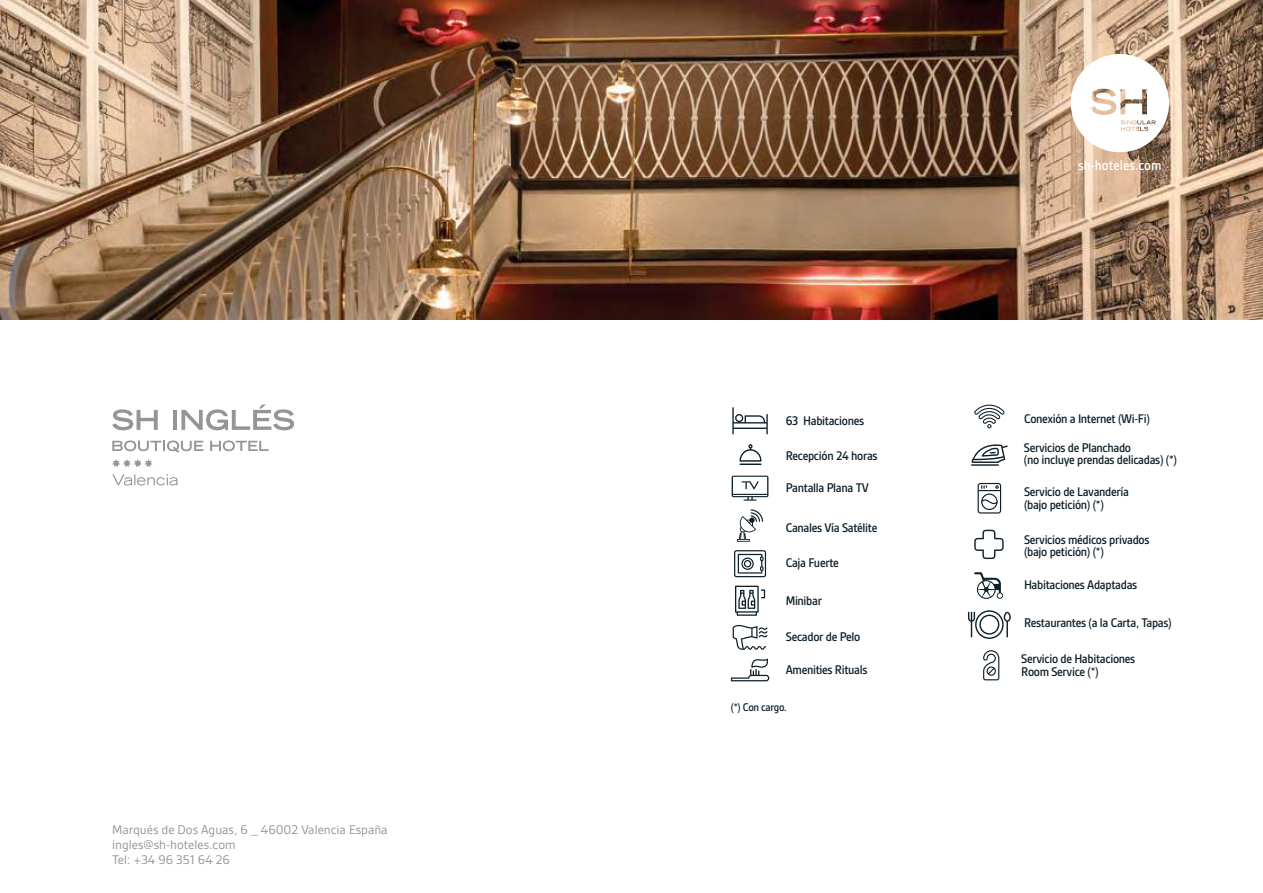
<style>
.page{position:relative;width:1263px;height:893px;background:#fff}
.page>*{position:absolute;margin:0;border:0;box-sizing:border-box;transform-origin:0 0}
.t1{font:500 15px "Gesta Semi Cond";color:#fff}
.t2{font:500 13.5px/12.8px "Gesta Semi Cond";letter-spacing:-.025em;color:#0e202b}
.t3{font:13.5px/15px "Gesta";color:#989494}
.t4{font:500 12px "Gesta Semi Cond";letter-spacing:-.025em;color:#0e202b}
</style>
<div class="page">
<img style="left:0;top:0;width:1263px;height:319px">
<svg style="left:1071px;top:54px;width:98px;height:98px"></svg>
<svg style="left:112px;top:409px;width:46px;height:21px"></svg>
<hr style="left:173px;top:410px;width:3px;height:20px;background:#989494">
<svg style="left:181px;top:404px;width:113px;height:26px"></svg>
<svg style="left:112px;top:440px;width:91px;height:12px"></svg>
<svg style="left:210px;top:440px;width:59px;height:11px"></svg>
<svg style="left:112px;top:474px;width:66px;height:11px"></svg>
<svg style="left:112px;top:459px;width:41px;height:8px"></svg>
<svg style="left:974px;top:405px;width:31px;height:23px"></svg>
<svg style="left:732px;top:407px;width:36px;height:27px"></svg>
<svg style="left:732px;top:476px;width:36px;height:25px"></svg>
<svg style="left:737px;top:509px;width:26px;height:33px"></svg>
<svg style="left:734px;top:550px;width:32px;height:27px"></svg>
<svg style="left:733px;top:625px;width:34px;height:25px"></svg>
<svg style="left:983px;top:650px;width:16px;height:30px"></svg>
<svg style="left:977px;top:483px;width:24px;height:31px"></svg>
<svg style="left:971px;top:444px;width:37px;height:22px"></svg>
<svg style="left:735px;top:586px;width:30px;height:30px"></svg>
<svg style="left:968px;top:610px;width:43px;height:29px"></svg>
<svg style="left:731px;top:658px;width:38px;height:23px"></svg>
<svg style="left:974px;top:572px;width:29px;height:27px"></svg>
<svg style="left:974px;top:530px;width:30px;height:29px"></svg>
<svg style="left:739px;top:444px;width:22px;height:21px"></svg>
<p class="t3" style="left:112px;top:822px;width:277px">Marqués de Dos Aguas, 6 _ 46002 Valencia España ingles@sh-hoteles.com<br>Tel: +34 96 351 64 26</p>
<p class="t1" style="left:1078px;top:156px;width:85px">sh-hoteles.com</p>
<p class="t2" style="left:1024px;top:412px;width:127px">Conexión a Internet (Wi-Fi)</p>
<p class="t2" style="left:786px;top:414px;width:80px">63 Habitaciones</p>
<p class="t2" style="left:786px;top:449px;width:93px">Recepción 24 horas</p>
<p class="t2" style="left:786px;top:482px;width:85px">Pantalla Plana TV</p>
<p class="t2" style="left:786px;top:521px;width:93px">Canales Vía Satélite</p>
<p class="t2" style="left:786px;top:557px;width:55px">Caja Fuerte</p>
<p class="t2" style="left:786px;top:594px;width:38px">Minibar</p>
<p class="t2" style="left:786px;top:630px;width:76px">Secador de Pelo</p>
<p class="t2" style="left:786px;top:663px;width:83px">Amenities Rituals</p>
<p class="t2" style="left:1021px;top:653px;width:116px">Servicio de Habitaciones<br>Room Service (*)</p>
<p class="t2" style="left:1024px;top:441px;width:155px">Servicios de Planchado<br>(no incluye prendas delicadas) (*)</p>
<p class="t2" style="left:1024px;top:485px;width:106px">Servicio de Lavandería (bajo petición) (*)</p>
<p class="t2" style="left:1024px;top:534px;width:127px;line-height:12px">Servicios médicos privados (bajo petición) (*)</p>
<p class="t2" style="left:1024px;top:579px;width:115px">Habitaciones Adaptadas</p>
<p class="t2" style="left:1024px;top:616px;width:149px">Restaurantes (a la Carta, Tapas)</p>
<p class="t4" style="left:731px;top:701px;width:58px">(*) Con cargo.</p>
</div>
